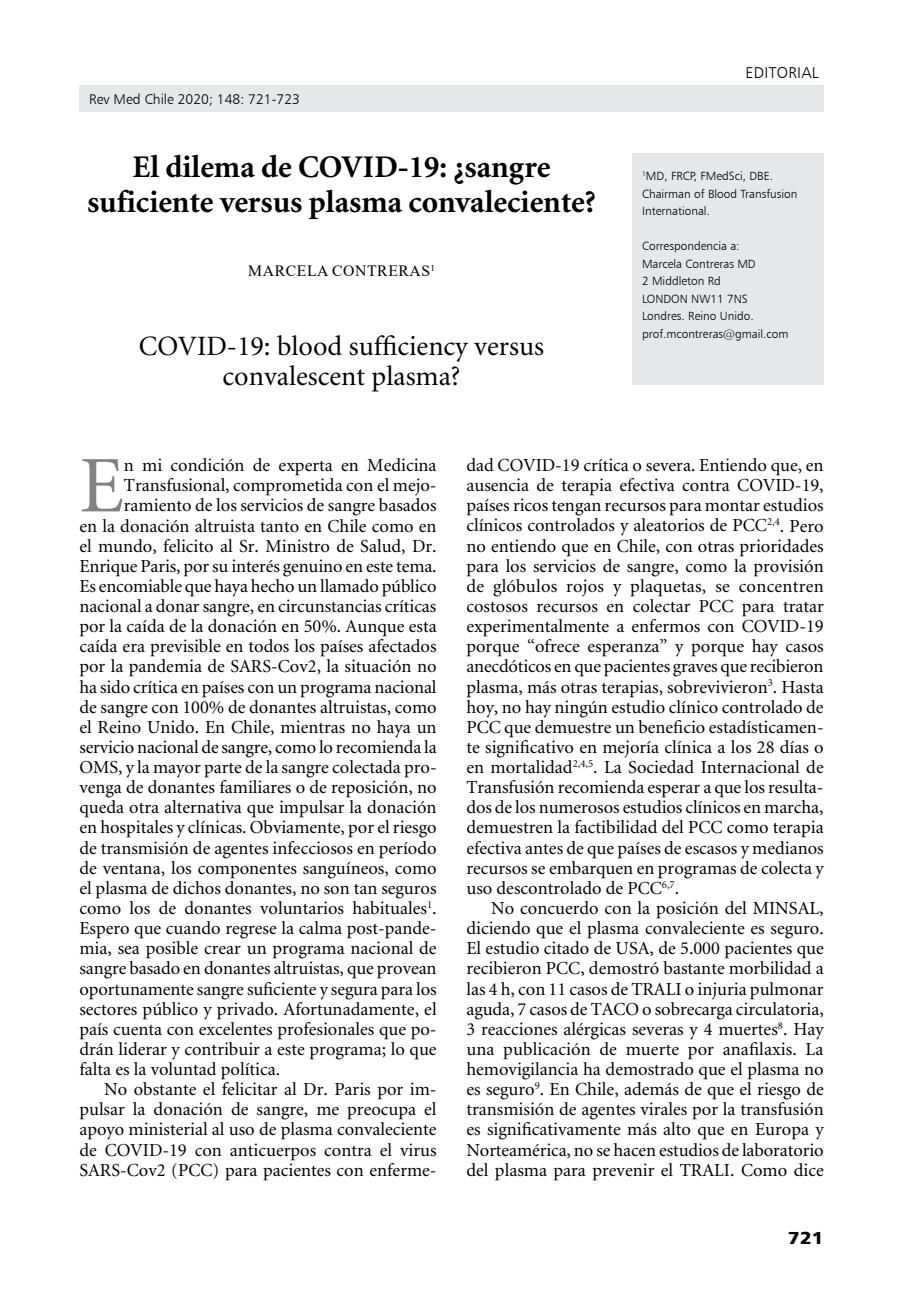
<style>
.page{position:relative;width:918px;height:1315px;background:#fff}
.page>*{position:absolute;margin:0;border:0;box-sizing:border-box;transform-origin:0 0}
.t1{font:80.33px "Minion";color:#808285}
.t2{font:700 31.5px/35px "Minion";color:#000;text-align:center}
.t3{font:28px/29.8px "Minion";color:#000;text-align:center}
.t4{font:18.38px/20.1px "Minion";color:#000;text-align:justify}
.t5{font:17.5px "Humanist 777 BT Black B";color:#000;scale:1.1 1}
.t6{font:15.75px "Times New Roman";letter-spacing:.035em;color:#000}
.t7{font:15.75px "Humanist 777 BT Light B";letter-spacing:.02em;color:#000}
.t8{font:14px "Humanist 777 BT Light B";color:#000}
.t9{font:11.9px/17.5px "Humanist 777 BT Light B";color:#000}
</style>
<div class="page">
<div style="left:79px;top:85px;width:744px;height:26px;background:#e6e7e8"></div>
<div style="left:632px;top:154px;width:191px;height:231px;background:#e6e7e8"></div>
<p class="t8" style="left:89px;top:90px;width:212px">Rev Med Chile 2020; 148: 721-723</p>
<h2 class="t2" style="left:87px;top:151px;width:510px">El dilema de COVID-19: ¿sangre suficiente versus plasma convaleciente?</h2>
<p class="t6" style="left:248px;top:260px;width:188px">MARCELA CONTRERAS<sup>1</sup></p>
<h3 class="t3" style="left:139px;top:333px;width:407px">COVID-19: blood sufficiency versus convalescent plasma?</h3>
<p class="t7" style="left:745px;top:63px;width:75px">Editorial</p>
<p class="t9" style="left:642px;top:167px;width:157px"><sup>1</sup>MD, FRCP, FMedSci, DBE.<br>Chairman of Blood Transfusion<br>I nternational.</p>
<p class="t9" style="left:642px;top:237px;width:148px">Correspondencia a:<br>Marcela Contreras MD<br>2 Middleton Rd<br>LONDON NW11 7NS<br>Londres. Reino Unido. prof.mcontreras@gmail.com</p>
<h1 class="t1" style="left:79px;top:446px;width:46px">E</h1>
<p class="t4" style="left:124px;top:456px;width:314px">n mi condición de experta en Medicina</p>
<p class="t4" style="left:124px;top:476px;width:314px">Transfusional, comprometida con el mejo-</p>
<p class="t4" style="left:124px;top:496px;width:314px">ramiento de los servicios de sangre basados</p>
<p class="t4" style="left:79px;top:516px;width:359px">en la donación altruista tanto en Chile como en</p>
<p class="t4" style="left:79px;top:536px;width:359px">el mundo, felicito al Sr. Ministro de Salud, Dr.</p>
<p class="t4" style="left:79px;top:556px;width:359px">Enrique Paris, por su interés genuino en este tema.</p>
<p class="t4" style="left:79px;top:576px;width:359px">Es encomiable que haya hecho un llamado público</p>
<p class="t4" style="left:79px;top:597px;width:358px">nacional a donar sangre, en circunstancias críticas</p>
<p class="t4" style="left:79px;top:617px;width:359px">por la caída de la donación en 50%. Aunque esta</p>
<p class="t4" style="left:79px;top:637px;width:359px">caída era previsible en todos los países afectados</p>
<p class="t4" style="left:79px;top:657px;width:359px">por la pandemia de SARS-Cov2, la situación no</p>
<p class="t4" style="left:79px;top:677px;width:359px">ha sido crítica en países con un programa nacional</p>
<p class="t4" style="left:79px;top:697px;width:359px">de sangre con 100% de donantes altruistas, como</p>
<p class="t4" style="left:79px;top:717px;width:359px">el Reino Unido. En Chile, mientras no haya un</p>
<p class="t4" style="left:79px;top:737px;width:359px">servicio nacional de sangre, como lo recomienda la</p>
<p class="t4" style="left:79px;top:758px;width:359px">OMS, y la mayor parte de la sangre colectada pro-</p>
<p class="t4" style="left:79px;top:778px;width:359px">venga de donantes familiares o de reposición, no</p>
<p class="t4" style="left:79px;top:798px;width:359px">queda otra alternativa que impulsar la donación</p>
<p class="t4" style="left:79px;top:818px;width:359px">en hospitales y clínicas. Obviamente, por el riesgo</p>
<p class="t4" style="left:79px;top:838px;width:359px">de transmisión de agentes infecciosos en período</p>
<p class="t4" style="left:79px;top:858px;width:359px">de ventana, los componentes sanguíneos, como</p>
<p class="t4" style="left:79px;top:878px;width:359px">el plasma de dichos donantes, no son tan seguros</p>
<p class="t4" style="left:79px;top:898px;width:359px">como los de donantes voluntarios habituales<sup>1</sup>.</p>
<p class="t4" style="left:79px;top:919px;width:359px">Espero que cuando regrese la calma post-pande-</p>
<p class="t4" style="left:79px;top:939px;width:359px">mia, sea posible crear un programa nacional de</p>
<p class="t4" style="left:79px;top:959px;width:359px">sangre basado en donantes altruistas, que provean</p>
<p class="t4" style="left:79px;top:979px;width:359px">oportunamente sangre suficiente y segura para los</p>
<p class="t4" style="left:79px;top:999px;width:359px">sectores público y privado. Afortunadamente, el</p>
<p class="t4" style="left:79px;top:1019px;width:359px">país cuenta con excelentes profesionales que po-</p>
<p class="t4" style="left:79px;top:1039px;width:359px">drán liderar y contribuir a este programa; lo que</p>
<p class="t4" style="left:79px;top:1059px;width:202px">falta es la voluntad política.</p>
<p class="t4" style="left:104px;top:1080px;width:334px">No obstante el felicitar al Dr. Paris por im-</p>
<p class="t4" style="left:79px;top:1100px;width:359px">pulsar la donación de sangre, me preocupa el</p>
<p class="t4" style="left:79px;top:1120px;width:359px">apoyo ministerial al uso de plasma convaleciente</p>
<p class="t4" style="left:79px;top:1140px;width:359px">de COVID-19 con anticuerpos contra el virus</p>
<p class="t4" style="left:79px;top:1160px;width:359px">SARS-Cov2 (PCC) para pacientes con enferme-</p>
<p class="t4" style="left:466px;top:456px;width:359px">dad COVID-19 crítica o severa. Entiendo que, en ausencia de terapia efectiva contra COVID-19, países ricos tengan recursos para montar estudios clínicos controlados y aleatorios de PCC<sup>2,4</sup>. Pero no entiendo que en Chile, con otras prioridades para los servicios de sangre, como la provisión de glóbulos rojos y plaquetas, se concentren costosos recursos en colectar PCC para tratar experimentalmente a enfermos con COVID-19 porque “ofrece esperanza” y porque hay casos anecdóticos en que pacientes graves que recibieron plasma, más otras terapias, sobrevivieron<sup>3</sup>. Hasta hoy, no hay ningún estudio clínico controlado de PCC que demuestre un beneficio estadísticamen&shy;te significativo en mejoría clínica a los 28 días o en mortalidad<sup>2,4,5</sup>. La Sociedad Internacional de Transfusión recomienda esperar a que los resulta&shy;dos de los numerosos estudios clínicos en marcha, demuestren la factibilidad del PCC como terapia efectiva antes de que países de escasos y medianos recursos se embarquen en programas de colecta y uso descontrolado de PCC<sup>6,7</sup>.</p>
<p class="t4" style="left:466px;top:899px;width:359px;text-indent:25px">No concuerdo con la posición del MINSAL, diciendo que el plasma convaleciente es seguro.<br>El estudio citado de USA, de 5.000 pacientes que recibieron PCC, demostró bastante morbilidad a las 4 h, con 11 casos de TRALI o injuria pulmonar aguda, 7 casos de TACO o sobrecarga circulatoria, 3 reacciones alérgicas severas y 4 muertes<sup>8</sup>. Hay una publicación de muerte por anafilaxis. La hemovigilancia ha demostrado que el plasma no es seguro<sup>9</sup>. En Chile, además de que el riesgo de transmisión de agentes virales por la transfusión es significativamente más alto que en Europa y Norteamérica, no se hacen estudios de laboratorio del plasma para prevenir el TRALI. Como dice</p>
<p class="t5" style="left:788px;top:1226px;width:34px">721</p>
</div>
